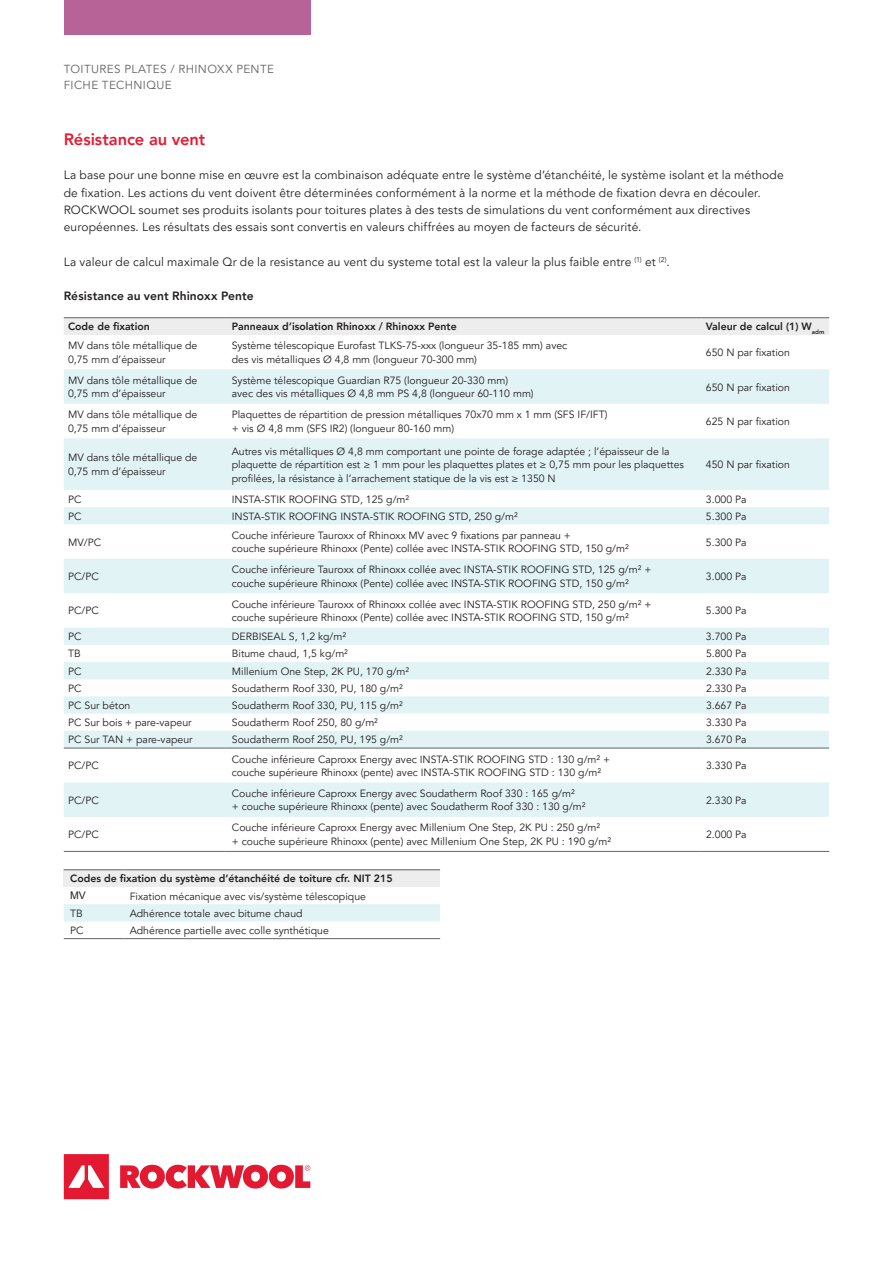
<style>
.page{position:relative;width:893px;height:1263px;background:#fff}
.page>*{position:absolute;margin:0;border:0;box-sizing:border-box;transform-origin:0 0}
.t1{font:800 16.5px "Avenir LT Pro";letter-spacing:-.005em;color:#e31c33}
.t2{font:12px/17.2px "Avenir LT Pro";letter-spacing:.01em;color:#231f20}
.t3{font:800 12px "Avenir LT Pro";letter-spacing:.01em;color:#231f20}
.t4{font:11.7px/16.5px "Avenir LT Pro";letter-spacing:.035em;color:#636366}
.t5{font:10.5px/13.5px "Avenir LT Pro";color:#231f20}
.t6{font:800 10.5px "Avenir LT Pro";color:#231f20}
.t7{font:10.5px "Arial";color:#231f20}
</style>
<div class="page">
<div style="left:64px;top:0;width:246px;height:34px;background:#b76397"></div>
<svg style="left:64px;top:1154px;width:246px;height:45px"></svg>
<div style="left:64px;top:318px;width:765px;height:17px;background:#ededee"></div>
<svg style="left:64px;top:369px;width:765px;height:121px;fill:#e2f3f6"></svg>
<svg style="left:64px;top:507px;width:765px;height:310px"></svg>
<hr style="left:64px;top:317px;width:161px;height:1px;background:#636366">
<hr style="left:225px;top:317px;width:477px;height:1px;background:#636366">
<hr style="left:702px;top:317px;width:127px;height:1px;background:#636366">
<hr style="left:64px;top:748px;width:161px;height:1px;background:#636366">
<hr style="left:225px;top:748px;width:477px;height:1px;background:#636366">
<hr style="left:702px;top:748px;width:127px;height:1px;background:#636366">
<hr style="left:64px;top:851px;width:161px;height:1px;background:#636366">
<hr style="left:225px;top:851px;width:477px;height:1px;background:#636366">
<hr style="left:702px;top:851px;width:127px;height:1px;background:#636366">
<div style="left:64px;top:870px;width:376px;height:17px;background:#ededee"></div>
<div style="left:64px;top:904px;width:376px;height:18px;background:#e2f3f6"></div>
<hr style="left:64px;top:869px;width:59px;height:1px;background:#636366">
<hr style="left:123px;top:869px;width:317px;height:1px;background:#636366">
<hr style="left:64px;top:938px;width:59px;height:1px;background:#636366">
<hr style="left:123px;top:938px;width:317px;height:1px;background:#636366">
<p class="t4" style="left:64px;top:61px;width:212px">TOITURES PLATES / RHINOXX PENTE<br>FICHE TECHNIQUE</p>
<h1 class="t1" style="left:64px;top:129px;width:143px">Résistance au vent</h1>
<p class="t2" style="left:64px;top:167px;width:721px">La base pour une bonne mise en œuvre est la combinaison adéquate entre le système d’étanchéité, le système isolant et la méthode de fixation. Les actions du vent doivent être déterminées conformément à la norme et la méthode de fixation devra en découler.<br>ROCKWOOL soumet ses produits isolants pour toitures plates à des tests de simulations du vent conformément aux directives européennes. Les résultats des essais sont convertis en valeurs chiffrées au moyen de facteurs de sécurité.</p>
<p class="t2" style="left:64px;top:253px;width:608px">La valeur de calcul maximale Qr de la resistance au vent du systeme total est la valeur la plus faible entre <sup>(1)</sup> et <sup>(2)</sup>.</p>
<p class="t3" style="left:64px;top:289px;width:191px">Résistance au vent Rhinoxx Pente</p>
<p class="t6" style="left:68px;top:320px;width:83px">Code de fixation</p>
<p class="t6" style="left:232px;top:320px;width:226px">Panneaux d‘isolation Rhinoxx / Rhinoxx Pente</p>
<p class="t6" style="left:706px;top:320px;width:120px">Valeur de calcul (1) W<sub>adm</sub></p>
<p class="t5" style="left:68px;top:339px;width:131px">MV dans tôle métallique de<br>0,75 mm d’épaisseur</p>
<p class="t5" style="left:232px;top:339px;width:337px">Système télescopique Eurofast TLKS-75-xxx (longueur 35-185 mm) avec des vis métalliques Ø 4,8 mm (longueur 70-300 mm)</p>
<p class="t5" style="left:706px;top:346px;width:86px">650 N par fixation</p>
<p class="t5" style="left:68px;top:374px;width:131px">MV dans tôle métallique de<br>0,75 mm d’épaisseur</p>
<p class="t5" style="left:232px;top:374px;width:303px">Système télescopique Guardian R75 (longueur 20-330 mm)<br>avec des vis métalliques Ø 4,8 mm PS 4,8 (longueur 60-110 mm)</p>
<p class="t5" style="left:706px;top:380px;width:86px">650 N par fixation</p>
<p class="t5" style="left:68px;top:408px;width:131px">MV dans tôle métallique de<br>0,75 mm d’épaisseur</p>
<p class="t5" style="left:232px;top:408px;width:377px">Plaquettes de répartition de pression métalliques 70x70 mm x 1 mm (SFS IF/IFT) + vis Ø 4,8 mm (SFS IR2) (longueur 80-160 mm)</p>
<p class="t5" style="left:706px;top:415px;width:86px">625 N par fixation</p>
<p class="t5" style="left:68px;top:451px;width:131px">MV dans tôle métallique de<br>0,75 mm d’épaisseur</p>
<p class="t5" style="left:232px;top:444px;width:454px">Autres vis métalliques Ø 4,8 mm comportant une pointe de forage adaptée ; l’épaisseur de la plaquette de répartition est ≥ 1 mm pour les plaquettes plates et ≥ 0,75 mm pour les plaquettes profilées, la résistance à l’arrachement statique de la vis est ≥ 1350 N</p>
<p class="t5" style="left:706px;top:458px;width:86px">450 N par fixation</p>
<p class="t5" style="left:68px;top:492px;width:15px">PC</p>
<p class="t5" style="left:232px;top:492px;width:179px">INSTA-STIK ROOFING STD, 125 g/m²</p>
<p class="t5" style="left:706px;top:492px;width:42px">3.000 Pa</p>
<p class="t5" style="left:68px;top:509px;width:15px">PC</p>
<p class="t5" style="left:232px;top:509px;width:288px">INSTA-STIK ROOFING INSTA-STIK ROOFING STD, 250 g/m²</p>
<p class="t5" style="left:706px;top:509px;width:42px">5.300 Pa</p>
<p class="t5" style="left:68px;top:535px;width:35px">MV/PC</p>
<p class="t5" style="left:232px;top:529px;width:398px">Couche inférieure Tauroxx of Rhinoxx MV avec 9 fixations par panneau +<br>couche supérieure Rhinoxx (Pente) collée avec INSTA-STIK ROOFING STD, 150 g/m²</p>
<p class="t5" style="left:706px;top:535px;width:42px">5.300 Pa</p>
<p class="t5" style="left:68px;top:570px;width:32px">PC/PC</p>
<p class="t5" style="left:232px;top:563px;width:421px">Couche inférieure Tauroxx of Rhinoxx collée avec INSTA-STIK ROOFING STD, 125 g/m² + couche supérieure Rhinoxx (Pente) collée avec INSTA-STIK ROOFING STD, 150 g/m²</p>
<p class="t5" style="left:706px;top:570px;width:42px">3.000 Pa</p>
<p class="t5" style="left:68px;top:604px;width:32px">PC/PC</p>
<p class="t5" style="left:232px;top:597px;width:421px">Couche inférieure Tauroxx of Rhinoxx collée avec INSTA-STIK ROOFING STD, 250 g/m² + couche supérieure Rhinoxx (Pente) collée avec INSTA-STIK ROOFING STD, 150 g/m²</p>
<p class="t5" style="left:706px;top:604px;width:42px">5.300 Pa</p>
<p class="t5" style="left:68px;top:630px;width:15px">PC</p>
<p class="t5" style="left:232px;top:630px;width:116px">DERBISEAL S, 1,2 kg/m²</p>
<p class="t5" style="left:706px;top:630px;width:42px">3.700 Pa</p>
<p class="t5" style="left:68px;top:647px;width:14px">TB</p>
<p class="t5" style="left:232px;top:647px;width:118px">Bitume chaud, 1,5 kg/m²</p>
<p class="t5" style="left:706px;top:647px;width:42px">5.800 Pa</p>
<p class="t5" style="left:68px;top:664px;width:15px">PC</p>
<p class="t5" style="left:232px;top:664px;width:179px">Millenium One Step, 2K PU, 170 g/m²</p>
<p class="t5" style="left:706px;top:664px;width:42px">2.330 Pa</p>
<p class="t5" style="left:68px;top:682px;width:15px">PC</p>
<p class="t5" style="left:232px;top:682px;width:173px">Soudatherm Roof 330, PU, 180 g/m²</p>
<p class="t5" style="left:706px;top:682px;width:42px">2.330 Pa</p>
<p class="t5" style="left:68px;top:699px;width:64px">PC Sur béton</p>
<p class="t5" style="left:232px;top:699px;width:173px">Soudatherm Roof 330, PU, 115 g/m²</p>
<p class="t5" style="left:706px;top:699px;width:42px">3.667 Pa</p>
<p class="t5" style="left:68px;top:716px;width:125px">PC Sur bois + pare-vapeur</p>
<p class="t5" style="left:232px;top:716px;width:148px">Soudatherm Roof 250, 80 g/m²</p>
<p class="t5" style="left:706px;top:716px;width:42px">3.330 Pa</p>
<p class="t5" style="left:68px;top:733px;width:126px">PC Sur TAN + pare-vapeur</p>
<p class="t5" style="left:232px;top:733px;width:173px">Soudatherm Roof 250, PU, 195 g/m²</p>
<p class="t5" style="left:706px;top:733px;width:42px">3.670 Pa</p>
<p class="t5" style="left:68px;top:759px;width:32px">PC/PC</p>
<p class="t5" style="left:232px;top:752px;width:380px">Couche inférieure Caproxx Energy avec INSTA-STIK ROOFING STD : 130 g/m² + couche supérieure Rhinoxx (pente) avec INSTA-STIK ROOFING STD : 130 g/m²</p>
<p class="t5" style="left:706px;top:759px;width:42px">3.330 Pa</p>
<p class="t5" style="left:68px;top:793px;width:32px">PC/PC</p>
<p class="t5" style="left:232px;top:787px;width:355px">Couche inférieure Caproxx Energy avec Soudatherm Roof 330 : 165 g/m²<br>+ couche supérieure Rhinoxx (pente) avec Soudatherm Roof 330 : 130 g/m²</p>
<p class="t5" style="left:706px;top:793px;width:42px">2.330 Pa</p>
<p class="t5" style="left:68px;top:828px;width:32px">PC/PC</p>
<p class="t5" style="left:232px;top:821px;width:381px">Couche inférieure Caproxx Energy avec Millenium One Step, 2K PU : 250 g/m²<br>+ couche supérieure Rhinoxx (pente) avec Millenium One Step, 2K PU : 190 g/m²</p>
<p class="t5" style="left:706px;top:828px;width:42px">2.000 Pa</p>
<p class="t6" style="left:70px;top:872px;width:324px">Codes de fixation du système d’étanchéité de toiture cfr. NIT 215</p>
<p class="t7" style="left:70px;top:889px;width:17px">MV</p>
<p class="t5" style="left:130px;top:889px;width:238px">Fixation mécanique avec vis/système télescopique</p>
<p class="t5" style="left:70px;top:907px;width:14px">TB</p>
<p class="t5" style="left:130px;top:907px;width:174px">Adhérence totale avec bitume chaud</p>
<p class="t5" style="left:70px;top:924px;width:15px">PC</p>
<p class="t5" style="left:130px;top:924px;width:201px">Adhérence partielle avec colle synthétique</p>
</div>
